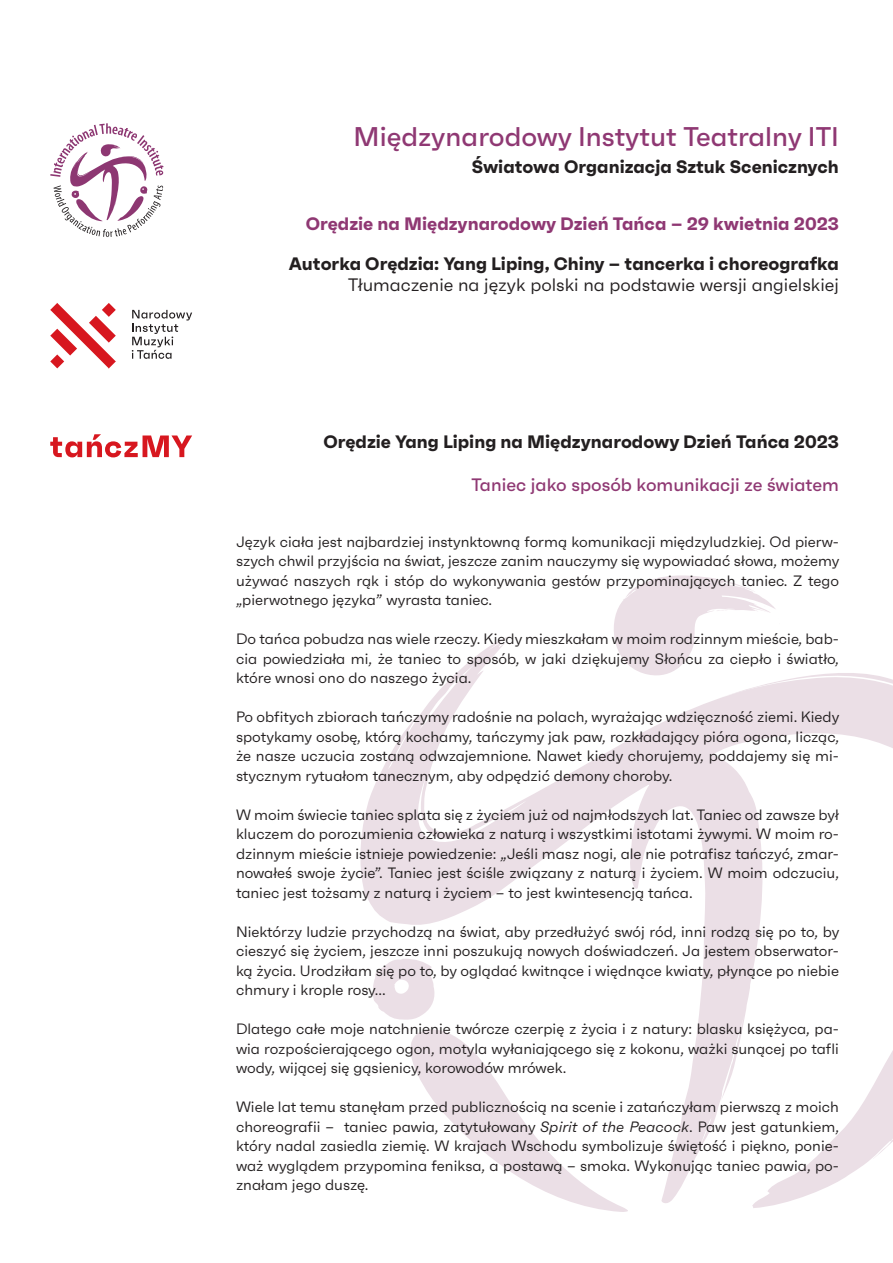
<style>
.page{position:relative;width:893px;height:1263px;background:#fff}
.page>*{position:absolute;margin:0;border:0;box-sizing:border-box;transform-origin:0 0}
.t1{font:500 27px "Faktum";color:#8f3873}
.t2{font:700 18px "Faktum";color:#231f20}
.t3{font:18px "Faktum";color:#231f20}
.t4{font:700 18px "Faktum";color:#8f3873}
.t5{font:500 18px "Faktum";color:#8f3873}
.t6{font:15px/19.5px "Faktum";color:#231f20;text-align:justify}
.s1{font-style:italic}
</style>
<div class="page">
<svg style="left:360px;top:637px;width:533px;height:566px"></svg>
<svg style="left:394px;top:1028px;width:234px;height:184px"></svg>
<svg style="left:372px;top:959px;width:64px;height:61px"></svg>
<svg style="left:751px;top:1004px;width:142px;height:204px"></svg>
<svg style="left:730px;top:1052px;width:2px;height:10px"></svg>
<svg style="left:607px;top:575px;width:286px;height:165px"></svg>
<svg style="left:50px;top:123px;width:114px;height:114px"></svg>
<svg style="left:132px;top:310px;width:60px;height:49px"></svg>
<svg style="left:50px;top:303px;width:66px;height:65px"></svg>
<svg style="left:50px;top:434px;width:142px;height:23px"></svg>
<p class="t1" style="left:354px;top:120px;width:487px">Międzynarodowy Instytut Teatralny ITI</p>
<p class="t2" style="left:472px;top:155px;width:369px">Światowa Organizacja Sztuk Scenicznych</p>
<p class="t4" style="left:306px;top:213px;width:535px">Orędzie na Międzynarodowy Dzień Tańca – 29 kwietnia 2023</p>
<p class="t2" style="left:289px;top:252px;width:552px">Autorka Orędzia: Yang Liping, Chiny – tancerka i choreografka</p>
<p class="t3" style="left:348px;top:275px;width:492px">Tłumaczenie na język polski na podstawie wersji angielskiej</p>
<p class="t2" style="left:323px;top:431px;width:517px">Orędzie Yang Liping na Międzynarodowy Dzień Tańca 2023</p>
<p class="t5" style="left:471px;top:474px;width:369px">Taniec jako sposób komunikacji ze światem</p>
<p class="t6" style="left:236px;top:532px;width:605px">Język ciała jest najbardziej instynktowną formą komunikacji międzyludzkiej. Od pierw&shy;szych chwil przyjścia na świat, jeszcze zanim nauczymy się wypowiadać słowa, możemy używać naszych rąk i stóp do wykonywania gestów przypominających taniec. Z tego „pierwotnego języka” wyrasta taniec.</p>
<p class="t6" style="left:236px;top:629px;width:604px">Do tańca pobudza nas wiele rzeczy. Kiedy mieszkałam w moim rodzinnym mieście, bab&shy;cia powiedziała mi, że taniec to sposób, w jaki dziękujemy Słońcu za ciepło i światło, które wnosi ono do naszego życia.</p>
<p class="t6" style="left:236px;top:707px;width:605px">Po obfitych zbiorach tańczymy radośnie na polach, wyrażając wdzięczność ziemi. Kiedy spotykamy osobę, którą kochamy, tańczymy jak paw, rozkładający pióra ogona, licząc, że nasze uczucia zostaną odwzajemnione. Nawet kiedy chorujemy, poddajemy się mi&shy;stycznym rytuałom tanecznym, aby odpędzić demony choroby.</p>
<p class="t6" style="left:236px;top:805px;width:604px">W moim świecie taniec splata się z życiem już od najmłodszych lat. Taniec od zawsze był kluczem do porozumienia człowieka z naturą i wszystkimi istotami żywymi. W moim ro&shy;dzinnym mieście istnieje powiedzenie: „Jeśli masz nogi, ale nie potrafisz tańczyć, zmar&shy;nowałeś swoje życie”. Taniec jest ściśle związany z naturą i życiem. W moim odczuciu, taniec jest tożsamy z naturą i życiem – to jest kwintesencją tańca.</p>
<p class="t6" style="left:236px;top:922px;width:605px">Niektórzy ludzie przychodzą na świat, aby przedłużyć swój ród, inni rodzą się po to, by cieszyć się życiem, jeszcze inni poszukują nowych doświadczeń. Ja jestem obserwator&shy;ką życia. Urodziłam się po to, by oglądać kwitnące i więdnące kwiaty, płynące po niebie chmury i krople rosy...</p>
<p class="t6" style="left:236px;top:1019px;width:604px">Dlatego całe moje natchnienie twórcze czerpię z życia i z natury: blasku księżyca, pa&shy;wia rozpościerającego ogon, motyla wyłaniającego się z kokonu, ważki sunącej po tafli wody, wijącej się gąsienicy, korowodów mrówek.</p>
<p class="t6" style="left:236px;top:1097px;width:604px">Wiele lat temu stanęłam przed publicznością na scenie i zatańczyłam pierwszą z moich choreografii – taniec pawia, zatytułowany <span class="s1">Spirit of the Peacock</span>. Paw jest gatunkiem, który nadal zasiedla ziemię. W krajach Wschodu symbolizuje świętość i piękno, ponie&shy;waż wyglądem przypomina feniksa, a postawą – smoka. Wykonując taniec pawia, po&shy;znałam jego duszę.</p>
</div>
